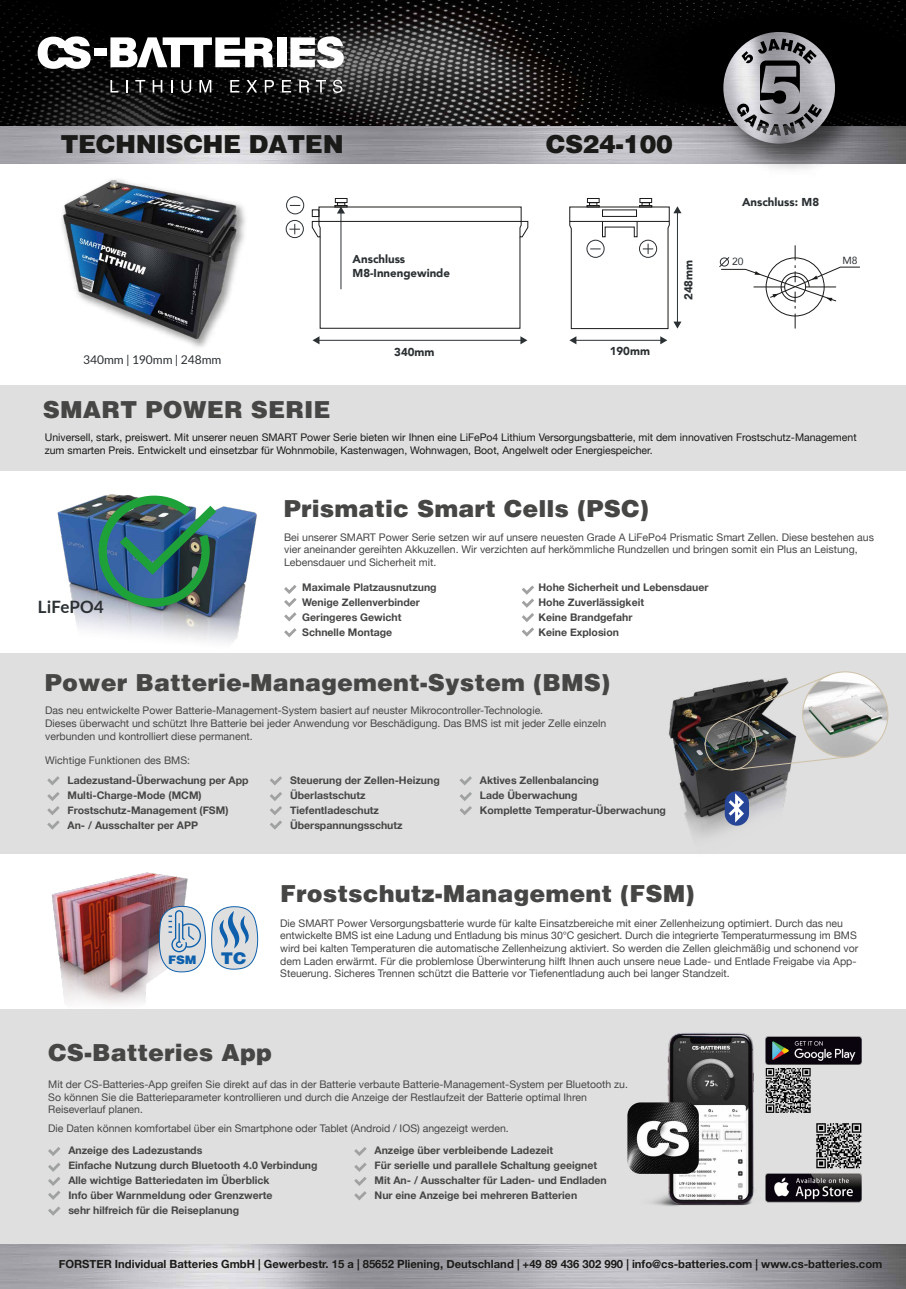
<style>
.page{position:relative;width:906px;height:1289px;background:#fff}
.page>*{position:absolute;margin:0;border:0;box-sizing:border-box;transform-origin:0 0}
.t1{font:900 25.35px "Helvetica";letter-spacing:-.02em;color:#1a1a18}
.t2{font:900 24px "Helvetica";color:#464645}
.t3{font:700 17.1px "Lato";color:#2b3033}
.t4{font:900 16.5px "Helvetica";color:#0e60ac;scale:1.04 1}
.t5{font:12px "Lato";color:#2b3033}
.t6{font:900 12px "Helvetica";color:#0e60ac;scale:1.04 1}
.t7{font:900 11.4px/13.8px "Avenir";color:#2b3033}
.t8{font:700 11.25px "Helvetica Neue";color:#1a1a18}
.t9{font:10.5px/12.6px "Helvetica Neue";color:#464645}
.t10{font:700 10.5px/15px "Helvetica Neue";color:#464645}
.t11{font:10.5px/13.5px "Helvetica Neue";color:#1a1a18}
.t12{font:10.35px "Avenir";color:#2b3033}
</style>
<div class="page">
<img style="left:51px;top:872px;width:137px;height:133px">
<img style="left:0;top:1px;width:906px;height:125px">
<svg style="left:38px;top:36px;width:53px;height:33px"></svg>
<div style="left:94px;top:49px;width:13px;height:7px;background:#fff"></div>
<svg style="left:110px;top:37px;width:163px;height:30px"></svg>
<div style="left:277px;top:37px;width:9px;height:30px;background:#fff"></div>
<svg style="left:290px;top:36px;width:54px;height:32px"></svg>
<svg style="left:110px;top:80px;width:8px;height:12px"></svg>
<svg style="left:126px;top:80px;width:2px;height:12px"></svg>
<svg style="left:135px;top:80px;width:10px;height:12px"></svg>
<svg style="left:153px;top:80px;width:9px;height:12px"></svg>
<svg style="left:171px;top:80px;width:2px;height:12px"></svg>
<svg style="left:181px;top:80px;width:10px;height:13px"></svg>
<svg style="left:199px;top:80px;width:12px;height:12px"></svg>
<svg style="left:230px;top:80px;width:9px;height:12px"></svg>
<svg style="left:246px;top:80px;width:11px;height:12px"></svg>
<svg style="left:265px;top:80px;width:9px;height:12px"></svg>
<svg style="left:282px;top:80px;width:9px;height:12px"></svg>
<svg style="left:299px;top:80px;width:10px;height:12px"></svg>
<svg style="left:316px;top:80px;width:10px;height:12px"></svg>
<svg style="left:333px;top:80px;width:9px;height:13px"></svg>
<div style="left:0;top:385px;width:906px;height:85px;background:#dfdfdf"></div>
<div style="left:0;top:1009px;width:906px;height:235px;background:#dfdfdf"></div>
<img style="left:0;top:1244px;width:906px;height:44px">
<img style="left:13px;top:133px;width:262px;height:214px">
<img style="left:684px;top:15px;width:222px;height:155px">
<img style="left:723px;top:32px;width:112px;height:112px">
<div style="left:0;top:654px;width:906px;height:200px;background:#dfdfdf"></div>
<svg style="left:47px;top:776px;width:13px;height:9px"></svg>
<svg style="left:47px;top:792px;width:13px;height:37px"></svg>
<svg style="left:270px;top:776px;width:12px;height:9px"></svg>
<svg style="left:270px;top:792px;width:12px;height:37px"></svg>
<svg style="left:459px;top:776px;width:13px;height:9px"></svg>
<svg style="left:459px;top:792px;width:13px;height:23px"></svg>
<div style="left:335px;top:198px;width:12px;height:5px;border:1px solid #1a1a18"></div>
<div style="left:587px;top:198px;width:12px;height:5px;border:1px solid #1a1a18"></div>
<div style="left:639px;top:198px;width:13px;height:5px;border:1px solid #1a1a18"></div>
<svg style="left:48px;top:1147px;width:12px;height:9px"></svg>
<svg style="left:48px;top:1163px;width:12px;height:36px"></svg>
<svg style="left:48px;top:1206px;width:12px;height:9px"></svg>
<svg style="left:354px;top:1147px;width:13px;height:9px"></svg>
<svg style="left:354px;top:1163px;width:13px;height:22px"></svg>
<svg style="left:354px;top:1191px;width:13px;height:9px"></svg>
<img style="left:765px;top:1036px;width:97px;height:28px">
<img style="left:765px;top:1173px;width:97px;height:30px">
<svg style="left:816px;top:1123px;width:45px;height:45px"></svg>
<svg style="left:765px;top:1068px;width:45px;height:44px"></svg>
<svg style="left:290px;top:585px;width:6px;height:36px"></svg>
<svg style="left:290px;top:628px;width:6px;height:9px"></svg>
<svg style="left:522px;top:585px;width:12px;height:22px"></svg>
<svg style="left:522px;top:613px;width:12px;height:23px"></svg>
<img style="left:17px;top:470px;width:273px;height:184px">
<img style="left:94px;top:491px;width:131px;height:120px">
<img style="left:641px;top:1033px;width:113px;height:173px">
<img style="left:627px;top:1102px;width:72px;height:71px">
<img style="left:668px;top:686px;width:129px;height:151px">
<img style="left:802px;top:672px;width:86px;height:85px;border-radius:43px">
<div style="left:705px;top:718px;width:51px;height:52px;border:1px solid #cec1a7;border-radius:50%"></div>
<svg style="left:724px;top:674px;width:107px;height:46px"></svg>
<svg style="left:730px;top:756px;width:116px;height:14px"></svg>
<div style="left:724px;top:791px;width:25px;height:34px;background:#264597;border-radius:12px"></div>
<svg style="left:728px;top:793px;width:16px;height:29px"></svg>
<svg style="left:158px;top:905px;width:101px;height:67px"></svg>
<hr style="left:677px;top:212px;width:1px;height:111px;background:#2b3033">
<svg style="left:673px;top:206px;width:8px;height:7px"></svg>
<hr style="left:318px;top:340px;width:203px;height:1px;background:#2b3033">
<svg style="left:312px;top:336px;width:7px;height:8px"></svg>
<svg style="left:520px;top:336px;width:7px;height:8px"></svg>
<hr style="left:340px;top:212px;width:1px;height:77px;background:#2b3033">
<svg style="left:586px;top:202px;width:13px;height:4px"></svg>
<svg style="left:334px;top:202px;width:13px;height:11px"></svg>
<svg style="left:639px;top:202px;width:13px;height:4px"></svg>
<div style="left:602px;top:209px;width:35px;height:8px;border:1px solid #1a1a18"></div>
<div style="left:569px;top:206px;width:100px;height:16px;border:1px solid #1a1a18"></div>
<div style="left:312px;top:209px;width:7px;height:8px;border:1px solid #1a1a18"></div>
<svg style="left:311px;top:220px;width:217px;height:109px"></svg>
<hr style="left:575px;top:340px;width:86px;height:1px;background:#2b3033">
<svg style="left:569px;top:336px;width:7px;height:8px"></svg>
<svg style="left:660px;top:336px;width:7px;height:8px"></svg>
<div style="left:286px;top:220px;width:18px;height:18px;border:1px solid #2b3033;border-radius:50%"></div>
<svg style="left:289px;top:224px;width:11px;height:10px"></svg>
<svg style="left:569px;top:220px;width:112px;height:109px"></svg>
<div style="left:286px;top:196px;width:18px;height:18px;border:1px solid #2b3033;border-radius:50%"></div>
<svg style="left:719px;top:245px;width:141px;height:83px"></svg>
<h1 class="t1" style="left:60px;top:129px;width:285px">TECHNISCHE DATEN</h1>
<h1 class="t1" style="left:546px;top:129px;width:129px">CS24-100</h1>
<p class="t5" style="left:83px;top:353px;width:140px">340mm | 190mm | 248mm</p>
<p class="t7" style="left:352px;top:252px;width:99px">Anschluss<br>M8-Innengewinde</p>
<p class="t7" style="left:394px;top:345px;width:42px">340mm</p>
<p class="t7" style="left:609px;top:344px;width:42px">190mm</p>
<p class="t7" style="left:681px;top:300px;width:42px;rotate:-90deg">248mm</p>
<p class="t7" style="left:742px;top:195px;width:79px">Anschluss: M8</p>
<p class="t12" style="left:732px;top:253px;width:13px">20</p>
<p class="t12" style="left:842px;top:252px;width:17px">M8</p>
<h2 class="t2" style="left:43px;top:395px;width:289px">SMART POWER SERIE</h2>
<p class="t11" style="left:45px;top:431px;width:813px">Universell, stark, preiswert. Mit unserer neuen SMART Power Serie bieten wir Ihnen eine LiFePo4 Lithium Versorgungsbatterie, mit dem innovativen Frostschutz-Management zum smarten Preis. Entwickelt und einsetzbar für Wohnmobile, Kastenwagen, Wohnwagen, Boot, Angelwelt oder Energiespeicher.</p>
<h3 class="t3" style="left:38px;top:597px;width:67px">LiFePO4</h3>
<h2 class="t2" style="left:284px;top:494px;width:367px">Prismatic Smart Cells (PSC)</h2>
<p class="t9" style="left:284px;top:531px;width:591px">Bei unserer SMART Power Serie setzen wir auf unsere neuesten Grade A LiFePo4 Prismatic Smart Zellen. Diese bestehen aus vier aneinander gereihten Akkuzellen. Wir verzichten auf herkömmliche Rundzellen und bringen somit ein Plus an Leistung,<br>Lebensdauer und Sicherheit mit.</p>
<p class="t10" style="left:302px;top:580px;width:136px">Maximale Platzausnutzung<br>Wenige Zellenverbinder<br>Geringeres Gewicht<br>Schnelle Montage</p>
<p class="t10" style="left:538px;top:580px;width:171px">Hohe Sicherheit und Lebensdauer<br>Hohe Zuverlässigkeit<br>Keine Brandgefahr<br>Keine Explosion</p>
<h2 class="t2" style="left:45px;top:668px;width:567px">Power Batterie-Management-System (BMS)</h2>
<p class="t9" style="left:45px;top:705px;width:562px">Das neu entwickelte Power Batterie-Management-System basiert auf neuster Mikrocontroller-Technologie.<br>Dieses überwacht und schützt Ihre Batterie bei jeder Anwendung vor Beschädigung. Das BMS ist mit jeder Zelle einzeln verbunden und kontrolliert diese permanent.</p>
<p class="t9" style="left:45px;top:754px;width:146px">Wichtige Funktionen des BMS:</p>
<p class="t10" style="left:68px;top:772px;width:183px">Ladezustand-Überwachung per App<br>Multi-Charge-Mode (MCM)<br>Frostschutz-Management (FSM)<br>An- / Ausschalter per APP</p>
<p class="t10" style="left:290px;top:772px;width:151px">Steuerung der Zellen-Heizung<br>Überlastschutz<br>Tiefentladeschutz<br>Überspannungsschutz</p>
<p class="t10" style="left:480px;top:772px;width:188px">Aktives Zellenbalancing<br>Lade Überwachung<br>Komplette Temperatur-Überwachung</p>
<p class="t6" style="left:168px;top:952px;width:29px">FSM</p>
<h3 class="t4" style="left:221px;top:947px;width:26px">TC</h3>
<h2 class="t2" style="left:280px;top:879px;width:416px">Frostschutz-Management (FSM)</h2>
<p class="t9" style="left:280px;top:917px;width:579px">Die SMART Power Versorgungsbatterie wurde für kalte Einsatzbereiche mit einer Zellenheizung optimiert. Durch das neu entwickelte BMS ist eine Ladung und Entladung bis minus 30°C gesichert. Durch die integrierte Temperaturmessung im BMS wird bei kalten Temperaturen die automatische Zellenheizung aktiviert. So werden die Zellen gleichmäßig und schonend vor dem Laden erwärmt. Für die problemlose Überwinterung hilft Ihnen auch unsere neue Lade- und Entlade Freigabe via App-Steuerung. Sicheres Trennen schützt die Batterie vor Tiefenentladung auch bei langer Standzeit.</p>
<h2 class="t2" style="left:48px;top:1038px;width:225px">CS-Batteries App</h2>
<p class="t9" style="left:48px;top:1078px;width:581px">Mit der CS-Batteries-App greifen Sie direkt auf das in der Batterie verbaute Batterie-Management-System per Bluetooth zu.<br>So können Sie die Batterieparameter kontrollieren und durch die Anzeige der Restlaufzeit der Batterie optimal Ihren<br>Reiseverlauf planen.</p>
<p class="t9" style="left:48px;top:1122px;width:462px">Die Daten können komfortabel über ein Smartphone oder Tablet (Android / IOS) angezeigt werden.</p>
<p class="t10" style="left:68px;top:1143px;width:251px">Anzeige des Ladezustands<br>Einfache Nutzung durch Bluetooth 4.0 Verbindung Alle wichtige Batteriedaten im Überblick<br>Info über Warnmeldung oder Grenzwerte<br>sehr hilfreich für die Reiseplanung</p>
<p class="t10" style="left:374px;top:1143px;width:234px">Anzeige über verbleibende Ladezeit<br>Für serielle und parallele Schaltung geeignet Mit An- / Ausschalter für Laden- und Endladen Nur eine Anzeige bei mehreren Batterien</p>
<p class="t8" style="left:59px;top:1255px;width:825px">FORSTER Individual Batteries GmbH | Gewerbestr. 15 a | 85652 Pliening, Deutschland | +49 89 436 302 990 | info@cs-batteries.com | www.cs-batteries.com</p>
</div>
